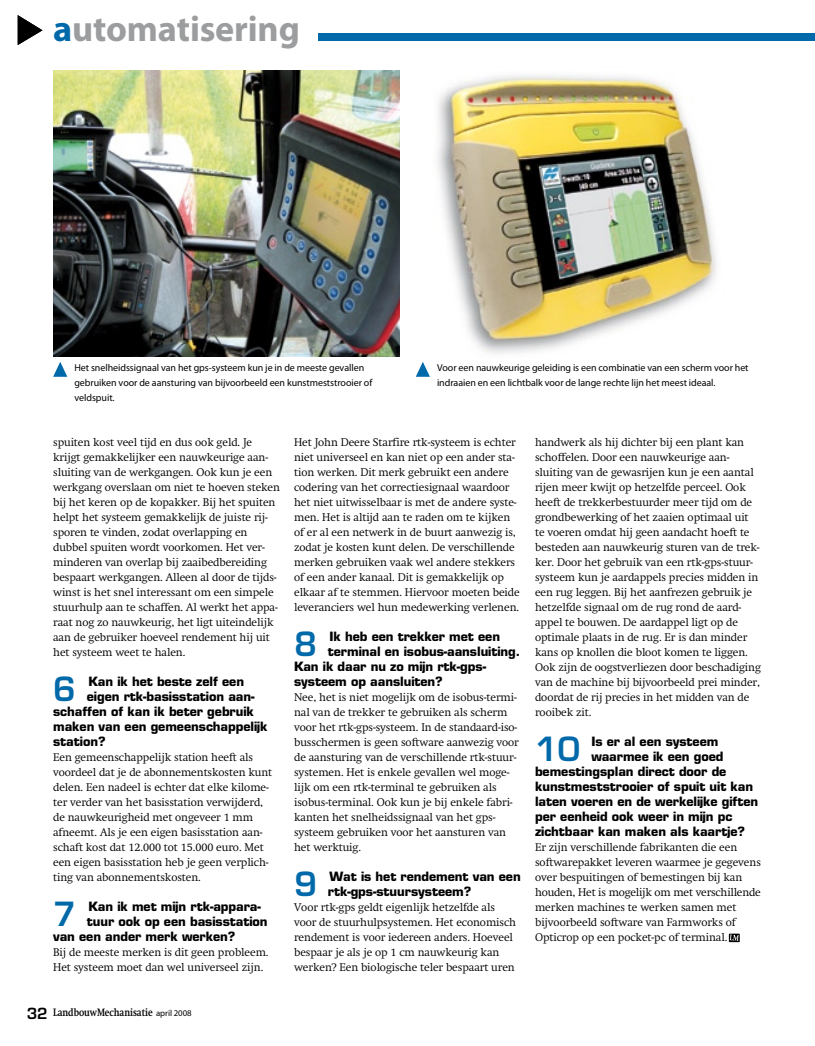
<style>
.page{position:relative;width:815px;height:1046px;background:#fff}
.page>*{position:absolute;margin:0;border:0;box-sizing:border-box;transform-origin:0 0}
.t1{font:700 36.25px "Myriad Pro";letter-spacing:-.005em;color:#9c9d9f}
.t2{font:600 32.5px "Eurostile LT Std";color:#0069a9}
.t3{font:700 12.5px/15px "Eurostile LT Std";letter-spacing:-.005em;color:#000}
.t4{font:300 11px/15px "Swift";letter-spacing:-.005em;color:#000}
.t5{font:700 10.5px "Swift";letter-spacing:-.005em;color:#000;scale:.83 1}
.t6{font:10px/15px "Myriad Pro";letter-spacing:-.005em;color:#000}
.s1{color:#0069a9}
.s2{font-family:"Eurostile LT Std";font-weight:600;font-size:15px}
.s3{font-family:"Myriad Pro";font-weight:400;font-size:8.75px}
.s4{color:#fff}
</style>
<div class="page">
<div style="left:319px;top:33px;width:496px;height:8px;background:#0069a9"></div>
<svg style="left:18px;top:15px;width:25px;height:30px"></svg>
<img style="left:437px;top:74px;width:279px;height:280px">
<svg style="left:416px;top:362px;width:14px;height:15px"></svg>
<img style="left:53px;top:71px;width:347px;height:285px">
<svg style="left:53px;top:362px;width:14px;height:15px"></svg>
<svg style="left:729px;top:933px;width:11px;height:8px"></svg>
<svg style="left:729px;top:934px;width:10px;height:6px"></svg>
<h1 class="t1" style="left:53px;top:5px;width:248px"><span class="s1">a</span>utomatisering</h1>
<p class="t6" style="left:74px;top:360px;width:299px">Het snelheidssignaal van het gps-systeem kun je in de meeste gevallen gebruiken voor de aansturing van bijvoorbeeld een kunstmeststrooier of veldspuit.</p>
<p class="t6" style="left:437px;top:360px;width:313px">Voor een nauwkeurige geleiding is een combinatie van een scherm voor het indraaien en een lichtbalk voor de lange rechte lijn het meest ideaal.</p>
<p class="t4" style="left:53px;top:435px;width:228px">spuiten kost veel tijd en dus ook geld. Je krijgt gemakkelijker een nauwkeurige aan&shy;sluiting van de werkgangen. Ook kun je een werkgang overslaan om niet te hoeven steken bij het keren op de kopakker. Bij het spuiten helpt het systeem gemakkelijk de juiste rij&shy;sporen te vinden, zodat overlapping en dubbel spuiten wordt voorkomen. Het ver&shy;minderen van overlap bij zaaibedbereiding bespaart werkgangen. Alleen al door de tijds&shy;winst is het snel interessant om een simpele stuurhulp aan te schaffen. Al werkt het appa&shy;raat nog zo nauwkeurig, het ligt uiteindelijk aan de gebruiker hoeveel rendement hij uit het systeem weet te halen.</p>
<h2 class="t2" style="left:53px;top:668px;width:24px">6</h2>
<p class="t3" style="left:89px;top:674px;width:157px">Kan ik het beste zelf een</p>
<p class="t3" style="left:87px;top:689px;width:169px">eigen rtk-basisstation aan-</p>
<p class="t3" style="left:53px;top:704px;width:202px">schaffen of kan ik beter gebruik</p>
<p class="t3" style="left:53px;top:719px;width:216px">maken van een gemeenschappelijk</p>
<p class="t3" style="left:53px;top:734px;width:54px">station?</p>
<p class="t4" style="left:53px;top:750px;width:221px">Een gemeenschappelijk station heeft als voordeel dat je de abonnementskosten kunt delen. Een nadeel is echter dat elke kilome&shy;ter verder van het basisstation verwijderd, de nauwkeurigheid met ongeveer 1 mm afneemt. Als je een eigen basisstation aan&shy;schaft kost dat 12.000 tot 15.000 euro. Met een eigen basisstation heb je geen verplich&shy;ting van abonnementskosten.</p>
<h2 class="t2" style="left:53px;top:893px;width:24px">7</h2>
<p class="t3" style="left:89px;top:899px;width:174px">Kan ik met mijn rtk-appara-</p>
<p class="t3" style="left:87px;top:914px;width:182px">tuur ook op een basisstation</p>
<p class="t3" style="left:53px;top:929px;width:184px">van een ander merk werken?</p>
<p class="t4" style="left:53px;top:945px;width:217px">Bij de meeste merken is dit geen probleem.<br>Het systeem moet dan wel universeel zijn.</p>
<p class="t5" style="left:27px;top:1006px;width:200px"><span class="s2">32</span> LandbouwMechanisatie <span class="s3">april 2008</span></p>
<p class="t4" style="left:294px;top:435px;width:227px">Het John Deere Starfire rtk-systeem is echter niet universeel en kan niet op een ander sta&shy;tion werken. Dit merk gebruikt een andere codering van het correctiesignaal waardoor het niet uitwisselbaar is met de andere syste&shy;men. Het is altijd aan te raden om te kijken of er al een netwerk in de buurt aanwezig is, zodat je kosten kunt delen. De verschillende merken gebruiken vaak wel andere stekkers of een ander kanaal. Dit is gemakkelijk op elkaar af te stemmen. Hiervoor moeten beide leveranciers wel hun medewerking verlenen.</p>
<h2 class="t2" style="left:294px;top:623px;width:24px">8</h2>
<p class="t3" style="left:330px;top:629px;width:172px">Ik heb een trekker met een</p>
<p class="t3" style="left:328px;top:644px;width:194px">terminal en isobus-aansluiting.</p>
<p class="t3" style="left:294px;top:659px;width:194px">Kan ik daar nu zo mijn rtk-gps-</p>
<p class="t3" style="left:294px;top:674px;width:150px">systeem op aansluiten?</p>
<p class="t4" style="left:294px;top:690px;width:226px">Nee, het is niet mogelijk om de isobus-termi&shy;nal van de trekker te gebruiken als scherm voor het rtk-gps-systeem. In de standaard-iso&shy;busschermen is geen software aanwezig voor de aansturing van de verschillende rtk-stuur&shy;systemen. Het is enkele gevallen wel moge&shy;lijk om een rtk-terminal te gebruiken als isobus-terminal. Ook kun je bij enkele fabri&shy;kanten het snelheidssignaal van het gps&shy;systeem gebruiken voor het aansturen van het werktuig.</p>
<h2 class="t2" style="left:294px;top:863px;width:24px">9</h2>
<p class="t3" style="left:328px;top:869px;width:194px">Wat is het rendement van een rtk-gps-stuursysteem?</p>
<p class="t4" style="left:294px;top:900px;width:224px">Voor rtk-gps geldt eigenlijk hetzelfde als voor de stuurhulpsystemen. Het economisch rendement is voor iedereen anders. Hoeveel bespaar je als je op 1 cm nauwkeurig kan werken? Een biologische teler bespaart uren</p>
<p class="t4" style="left:535px;top:435px;width:227px">handwerk als hij dichter bij een plant kan schoffelen. Door een nauwkeurige aan&shy;sluiting van de gewasrijen kun je een aantal rijen meer kwijt op hetzelfde perceel. Ook heeft de trekkerbestuurder meer tijd om de grondbewerking of het zaaien optimaal uit te voeren omdat hij geen aandacht hoeft te besteden aan nauwkeurig sturen van de trek&shy;ker. Door het gebruik van een rtk-gps-stuur&shy;systeem kun je aardappels precies midden in een rug leggen. Bij het aanfrezen gebruik je hetzelfde signaal om de rug rond de aard&shy;appel te bouwen. De aardappel ligt op de optimale plaats in de rug. Er is dan minder kans op knollen die bloot komen te liggen.<br>Ook zijn de oogstverliezen door beschadiging van de machine bij bijvoorbeeld prei minder, doordat de rij precies in het midden van de rooibek zit.</p>
<h2 class="t2" style="left:535px;top:728px;width:58px">10<span class="s4">.</span></h2>
<p class="t3" style="left:591px;top:734px;width:129px">Is er al een systeem</p>
<p class="t3" style="left:591px;top:749px;width:134px">waarmee ik een goed</p>
<p class="t3" style="left:535px;top:764px;width:193px">bemestingsplan direct door de</p>
<p class="t3" style="left:535px;top:779px;width:220px">kunstmeststrooier of spuit uit kan</p>
<p class="t3" style="left:535px;top:794px;width:225px">laten voeren en de werkelijke giften</p>
<p class="t3" style="left:535px;top:809px;width:199px">per eenheid ook weer in mijn pc</p>
<p class="t3" style="left:535px;top:824px;width:211px">zichtbaar kan maken als kaartje?</p>
<p class="t4" style="left:535px;top:840px;width:227px">Er zijn verschillende fabrikanten die een softwarepakket leveren waarmee je gegevens over bespuitingen of bemestingen bij kan houden, Het is mogelijk om met verschillende merken machines te werken samen met bijvoorbeeld software van Farmworks of Opticrop op een pocket-pc of terminal.</p>
</div>
